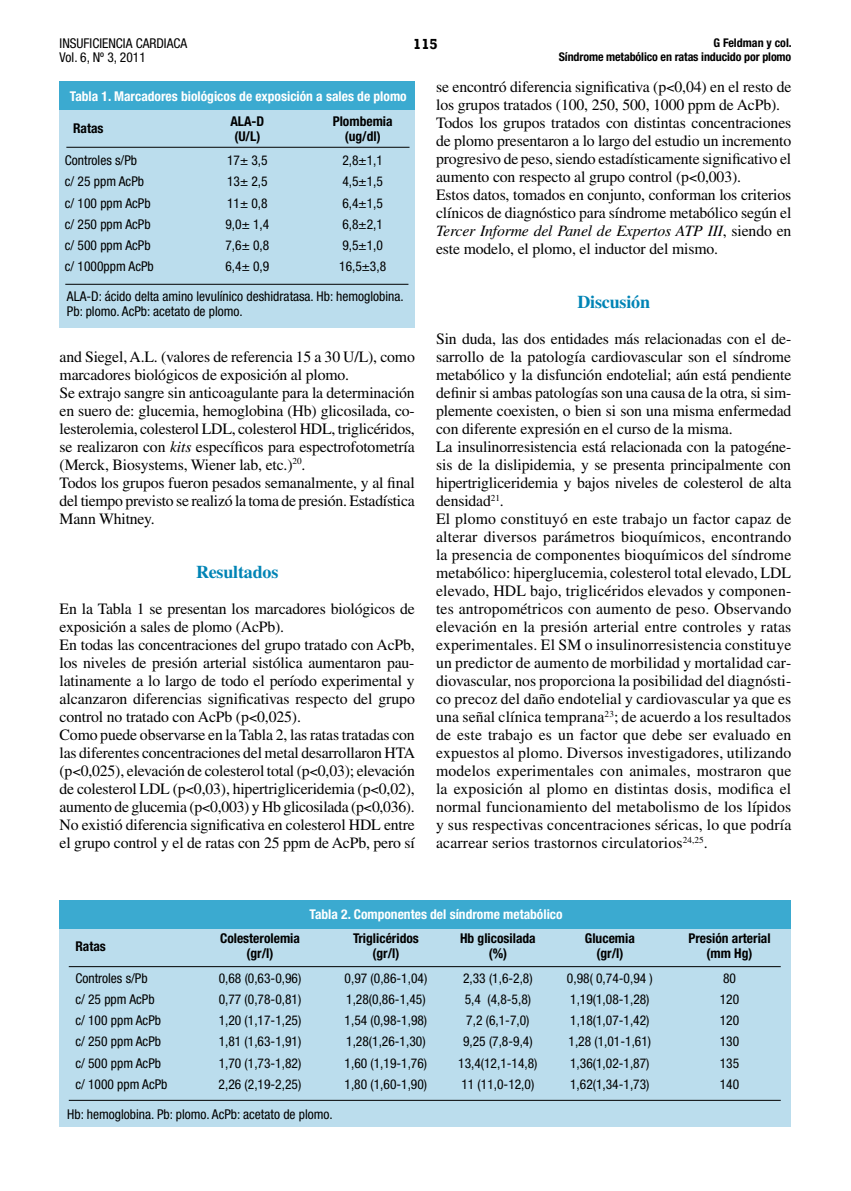
<style>
.page{position:relative;width:851px;height:1191px;background:#fff}
.page>*{position:absolute;margin:0;border:0;box-sizing:border-box;transform-origin:0 0}
.t1{font:700 18px "Times LT Std";letter-spacing:-.01em;color:#0084b5}
.t2{font:15.75px/18px "Times LT Std";letter-spacing:-.01em;color:#000}
.t3{font:15.75px/18px "Times LT Std";letter-spacing:.01em;color:#000}
.t4{font:700 15px "Rockwell";color:#000}
.t5{font:condensed 13.5px/14.4px "Helvetica Neue LT Std";color:#000}
.t6{font:700 condensed 13.5px/15px "Helvetica Neue LT Std";color:#000;text-align:center}
.t7{font:700 condensed 13.5px "Helvetica Neue LT Std";color:#fff}
.t8{font:700 condensed 12px/14.4px "Helvetica Neue LT Std";letter-spacing:-.01em;color:#000;text-align:right}
.s1{font-style:italic}
</style>
<div class="page">
<div style="left:60px;top:925px;width:731px;height:202px;background:#bbdded"></div>
<div style="left:60px;top:86px;width:355px;height:241px;background:#bbdded"></div>
<div style="left:60px;top:81px;width:355px;height:29px;background:#3baad0"></div>
<hr style="left:66px;top:147px;width:343px;height:1px;background:#000">
<hr style="left:65px;top:284px;width:343px;height:1px;background:#000">
<div style="left:60px;top:901px;width:731px;height:28px;background:#3baad0"></div>
<hr style="left:69px;top:966px;width:711px;height:1px;background:#000">
<hr style="left:69px;top:1100px;width:711px;height:1px;background:#000">
<p class="t5" style="left:60px;top:36px;width:129px">INSUFICIENCIA CARDIACA<br>Vol. 6, Nº 3, 2011</p>
<p class="t4" style="left:413px;top:34px;width:26px">115</p>
<p class="t8" style="left:558px;top:35px;width:234px">G Feldman y col.<br>Síndrome metabólico en ratas inducido por plomo</p>
<p class="t7" style="left:70px;top:88px;width:338px">Tabla 1. Marcadores biológicos de exposición a sales de plomo</p>
<p class="t6" style="left:73px;top:121px;width:32px">Ratas</p>
<p class="t6" style="left:230px;top:113px;width:36px;text-align:left">ALA-D (U/L)</p>
<p class="t6" style="left:332px;top:113px;width:61px">Plombemia (ug/dl)</p>
<p class="t5" style="left:65px;top:153px;width:74px">Controles s/Pb</p>
<p class="t5" style="left:227px;top:153px;width:42px">17± 3,5</p>
<p class="t5" style="left:342px;top:153px;width:42px">2,8±1,1</p>
<p class="t5" style="left:65px;top:174px;width:81px">c/ 25 ppm AcPb</p>
<p class="t5" style="left:227px;top:174px;width:42px">13± 2,5</p>
<p class="t5" style="left:342px;top:174px;width:42px">4,5±1,5</p>
<p class="t5" style="left:65px;top:195px;width:87px">c/ 100 ppm AcPb</p>
<p class="t5" style="left:227px;top:195px;width:42px">11± 0,8</p>
<p class="t5" style="left:342px;top:195px;width:42px">6,4±1,5</p>
<p class="t5" style="left:65px;top:217px;width:87px">c/ 250 ppm AcPb</p>
<p class="t5" style="left:225px;top:217px;width:45px">9,0± 1,4</p>
<p class="t5" style="left:342px;top:217px;width:42px">6,8±2,1</p>
<p class="t5" style="left:65px;top:238px;width:87px">c/ 500 ppm AcPb</p>
<p class="t5" style="left:225px;top:238px;width:45px">7,6± 0,8</p>
<p class="t5" style="left:342px;top:238px;width:42px">9,5±1,0</p>
<p class="t5" style="left:65px;top:259px;width:90px">c/ 1000ppm AcPb</p>
<p class="t5" style="left:225px;top:259px;width:45px">6,4± 0,9</p>
<p class="t5" style="left:339px;top:259px;width:48px">16,5±3,8</p>
<p class="t5" style="left:67px;top:289px;width:338px;line-height:15px">ALA-D: ácido delta amino levulínico deshidratasa. Hb: hemoglobina.<br>Pb: plomo. AcPb: acetato de plomo.</p>
<p class="t2" style="left:60px;top:347px;width:357px">and Siegel, A.L. (valores de referencia 15 a 30 U/L), como marcadores biológicos de exposición al plomo.<br>Se extrajo sangre sin anticoagulante para la determinación en suero de: glucemia, hemoglobina (Hb) glicosilada, co&shy;lesterolemia, colesterol LDL, colesterol HDL, triglicéridos, se realizaron con <span class="s1">kits</span> específicos para espectrofotometría (Merck, Biosystems, Wiener lab, etc.)<sup>20</sup>.<br>Todos los grupos fueron pesados semanalmente, y al final del tiempo previsto se realizó la toma de presión. Estadística Mann Whitney.</p>
<p class="t1" style="left:196px;top:561px;width:84px">Resultados</p>
<p class="t2" style="left:60px;top:599px;width:357px">En la Tabla 1 se presentan los marcadores biológicos de exposición a sales de plomo (AcPb).<br>En todas las concentraciones del grupo tratado con AcPb, los niveles de presión arterial sistólica aumentaron pau&shy;latinamente a lo largo de todo el período experimental y alcanzaron diferencias significativas respecto del grupo control no tratado con AcPb (p 0,025).<br>Como puede observarse en la Tabla 2, las ratas tratadas con las diferentes concentraciones del metal desarrollaron HTA (p 0,025), elevación de colesterol total (p 0,03); elevación de colesterol LDL (p 0,03), hipertrigliceridemia (p 0,02), aumento de glucemia (p 0,003) y Hb glicosilada (p 0,036).<br>No existió diferencia significativa en colesterol HDL entre el grupo control y el de ratas con 25 ppm de AcPb, pero sí</p>
<p class="t2" style="left:436px;top:77px;width:357px">se encontró diferencia significativa (p 0,04) en el resto de los grupos tratados (100, 250, 500, 1000 ppm de AcPb).<br>Todos los grupos tratados con distintas concentraciones de plomo presentaron a lo largo del estudio un incremento progresivo de peso, siendo estadísticamente significativo el aumento con respecto al grupo control (p 0,003).<br>Estos datos, tomados en conjunto, conforman los criterios clínicos de diagnóstico para síndrome metabólico según el <span class="s1">Tercer Informe del Panel de Expertos ATP III</span>, siendo en este modelo, el plomo, el inductor del mismo.</p>
<p class="t1" style="left:577px;top:291px;width:74px">Discusión</p>
<p class="t3" style="left:436px;top:329px;width:357px">Sin duda, las dos entidades más relacionadas con el de&shy;sarrollo de la patología cardiovascular son el síndrome metabólico y la disfunción endotelial; aún está pendiente definir si ambas patologías son una causa de la otra, si sim&shy;plemente coexisten, o bien si son una misma enfermedad con diferente expresión en el curso de la misma.<br>La insulinorresistencia está relacionada con la patogéne&shy;sis de la dislipidemia, y se presenta principalmente con hipertrigliceridemia y bajos niveles de colesterol de alta densidad<sup>21</sup>.<br>El plomo constituyó en este trabajo un factor capaz de alterar diversos parámetros bioquímicos, encontrando la presencia de componentes bioquímicos del síndrome metabólico: hiperglucemia, colesterol total elevado, LDL elevado, HDL bajo, triglicéridos elevados y componen&shy;tes antropométricos con aumento de peso. Observando elevación en la presión arterial entre controles y ratas experimentales. El SM o insulinorresistencia constituye un predictor de aumento de morbilidad y mortalidad car&shy;diovascular, nos proporciona la posibilidad del diagnósti&shy;co precoz del daño endotelial y cardiovascular ya que es una señal clínica temprana<sup>23</sup>; de acuerdo a los resultados de este trabajo es un factor que debe ser evaluado en expuestos al plomo. Diversos investigadores, utilizando modelos experimentales con animales, mostraron que la exposición al plomo en distintas dosis, modifica el normal funcionamiento del metabolismo de los lípidos y sus respectivas concentraciones séricas, lo que podría acarrear serios trastornos circulatorios<sup>24,25</sup>.</p>
<p class="t7" style="left:309px;top:905px;width:254px">Tabla 2. Componentes del síndrome metabólico</p>
<p class="t6" style="left:75px;top:938px;width:32px">Ratas</p>
<p class="t6" style="left:220px;top:930px;width:81px">Colesterolemia (gr/l)</p>
<p class="t6" style="left:353px;top:930px;width:67px">Triglicéridos (gr/l)</p>
<p class="t6" style="left:460px;top:930px;width:77px">Hb glicosilada (%)</p>
<p class="t6" style="left:585px;top:930px;width:51px">Glucemia (gr/l)</p>
<p class="t6" style="left:688px;top:930px;width:84px">Presión arterial (mm Hg)</p>
<p class="t5" style="left:75px;top:970px;width:74px">Controles s/Pb</p>
<p class="t5" style="left:219px;top:970px;width:84px">0,68 (0,63-0,96)</p>
<p class="t5" style="left:344px;top:970px;width:84px">0,97 (0,86-1,04)</p>
<p class="t5" style="left:463px;top:970px;width:71px">2,33 (1,6-2,8)</p>
<p class="t5" style="left:567px;top:970px;width:87px">0,98( 0,74-0,94 )</p>
<p class="t5" style="left:723px;top:970px;width:14px">80</p>
<p class="t5" style="left:75px;top:991px;width:81px">c/ 25 ppm AcPb</p>
<p class="t5" style="left:219px;top:991px;width:84px">0,77 (0,78-0,81)</p>
<p class="t5" style="left:346px;top:991px;width:81px">1,28(0,86-1,45)</p>
<p class="t5" style="left:464px;top:991px;width:68px">5,4 (4,8-5,8)</p>
<p class="t5" style="left:570px;top:991px;width:81px">1,19(1,08-1,28)</p>
<p class="t5" style="left:719px;top:991px;width:21px">120</p>
<p class="t5" style="left:75px;top:1013px;width:87px">c/ 100 ppm AcPb</p>
<p class="t5" style="left:219px;top:1013px;width:84px">1,20 (1,17-1,25)</p>
<p class="t5" style="left:344px;top:1013px;width:84px">1,54 (0,98-1,98)</p>
<p class="t5" style="left:466px;top:1013px;width:65px">7,2 (6,1-7,0)</p>
<p class="t5" style="left:570px;top:1013px;width:81px">1,18(1,07-1,42)</p>
<p class="t5" style="left:719px;top:1013px;width:21px">120</p>
<p class="t5" style="left:75px;top:1034px;width:87px">c/ 250 ppm AcPb</p>
<p class="t5" style="left:219px;top:1034px;width:84px">1,81 (1,63-1,91)</p>
<p class="t5" style="left:346px;top:1034px;width:81px">1,28(1,26-1,30)</p>
<p class="t5" style="left:463px;top:1034px;width:71px">9,25 (7,8-9,4)</p>
<p class="t5" style="left:568px;top:1034px;width:84px">1,28 (1,01-1,61)</p>
<p class="t5" style="left:719px;top:1034px;width:21px">130</p>
<p class="t5" style="left:75px;top:1055px;width:87px">c/ 500 ppm AcPb</p>
<p class="t5" style="left:219px;top:1055px;width:84px">1,70 (1,73-1,82)</p>
<p class="t5" style="left:344px;top:1055px;width:84px">1,60 (1,19-1,76)</p>
<p class="t5" style="left:458px;top:1055px;width:81px">13,4(12,1-14,8)</p>
<p class="t5" style="left:570px;top:1055px;width:81px">1,36(1,02-1,87)</p>
<p class="t5" style="left:719px;top:1055px;width:21px">135</p>
<p class="t5" style="left:75px;top:1076px;width:94px">c/ 1000 ppm AcPb</p>
<p class="t5" style="left:219px;top:1076px;width:84px">2,26 (2,19-2,25)</p>
<p class="t5" style="left:344px;top:1076px;width:84px">1,80 (1,60-1,90)</p>
<p class="t5" style="left:461px;top:1076px;width:74px">11 (11,0-12,0)</p>
<p class="t5" style="left:570px;top:1076px;width:81px">1,62(1,34-1,73)</p>
<p class="t5" style="left:719px;top:1076px;width:21px">140</p>
<p class="t5" style="left:67px;top:1106px;width:267px">Hb: hemoglobina. Pb: plomo. AcPb: acetato de plomo.</p>
</div>
